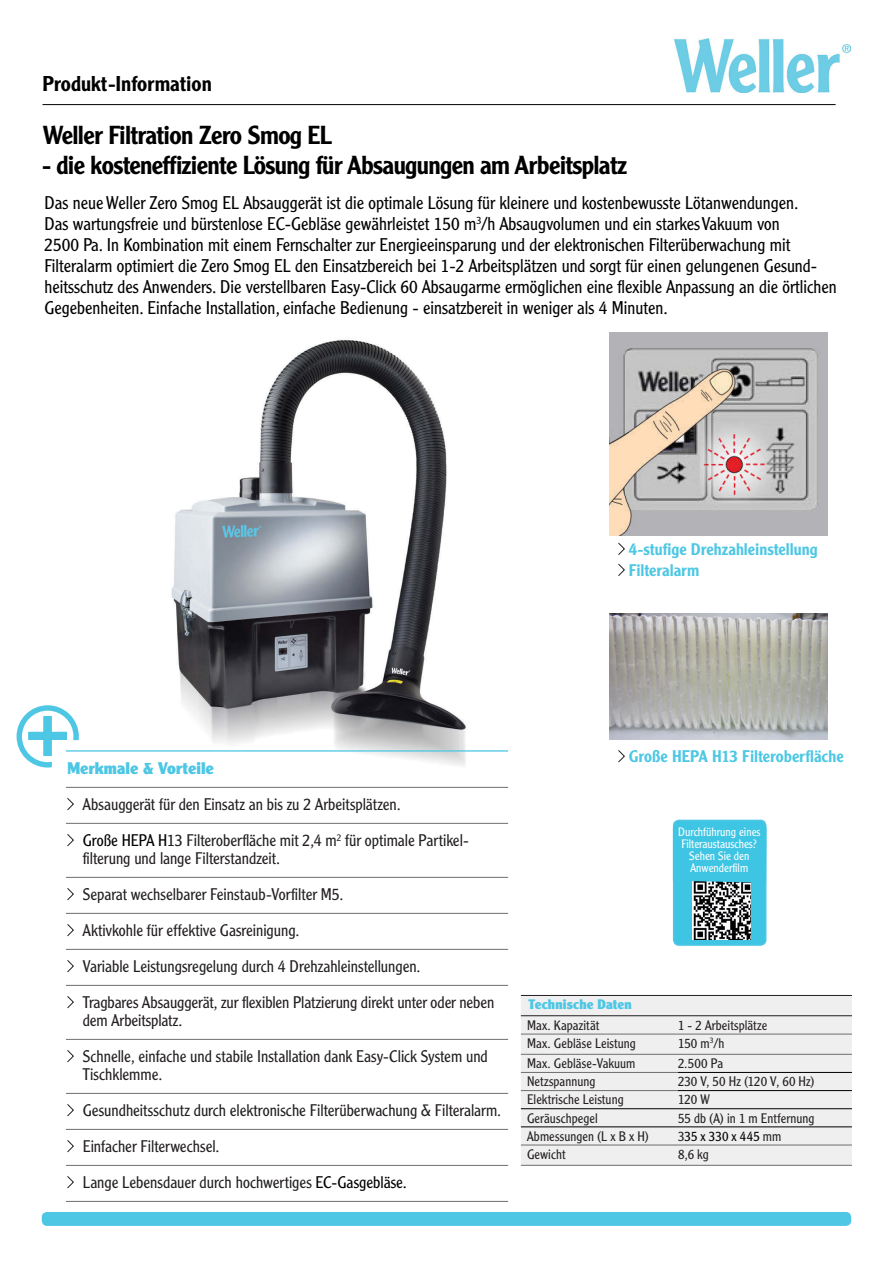
<style>
.page{position:relative;width:893px;height:1263px;background:#fff}
.page>*{position:absolute;margin:0;border:0;box-sizing:border-box;transform-origin:0 0}
.t1{font:500 25.5px "Clearface Gothic LT Std";letter-spacing:-.025em;color:#000}
.t2{font:500 21px "Clearface Gothic LT Std";color:#000}
.t3{font:300 18px/21px "Clearface Gothic LT Std";color:#000}
.t4{font:300 16.5px/36px "Clearface Gothic LT Std";letter-spacing:-.005em;color:#231f20}
.t5{font:500 16.5px/21px "Clearface Gothic LT Std";color:#4dc7e4}
.t6{font:900 16.5px "Clearface Gothic LT Std";letter-spacing:.005em;color:#4dc7e4}
.t7{font:300 13.5px "Clearface Gothic LT Std";letter-spacing:.005em;color:#231f20}
.t8{font:900 13.5px "Clearface Gothic LT Std";letter-spacing:.015em;color:#4dc7e4}
.t9{font:300 13.5px "Clearface Gothic LT Std";letter-spacing:.005em;color:#000}
.t10{font:300 12px/12px "Clearface Gothic LT Std";color:#fff;text-align:center}
.s1{color:#000}
.s2{color:#231f20}
</style>
<div class="page">
<div style="left:43px;top:1213px;width:807px;height:12px;background:#4dc7e4;border-radius:4px"></div>
<div style="left:42px;top:1212px;width:809px;height:14px;border:2px solid #4dc7e4;border-radius:4px"></div>
<hr style="left:43px;top:104px;width:793px;height:1px;background:#000">
<img style="left:674px;top:38px;width:176px;height:55px">
<img style="left:98px;top:339px;width:411px;height:449px">
<hr style="left:66px;top:750px;width:442px;height:1px;background:#4dc7e4">
<hr style="left:66px;top:787px;width:442px;height:1px;background:#6d6f71">
<hr style="left:66px;top:823px;width:442px;height:1px;background:#6d6f71">
<hr style="left:66px;top:877px;width:442px;height:1px;background:#6d6f71">
<hr style="left:66px;top:913px;width:442px;height:1px;background:#6d6f71">
<hr style="left:66px;top:949px;width:442px;height:1px;background:#6d6f71">
<hr style="left:66px;top:985px;width:442px;height:1px;background:#6d6f71">
<hr style="left:66px;top:1039px;width:442px;height:1px;background:#6d6f71">
<hr style="left:66px;top:1093px;width:442px;height:1px;background:#6d6f71">
<hr style="left:66px;top:1129px;width:442px;height:1px;background:#6d6f71">
<hr style="left:66px;top:1165px;width:442px;height:1px;background:#6d6f71">
<hr style="left:66px;top:1201px;width:442px;height:1px;background:#6d6f71">
<svg style="left:67px;top:798px;width:7px;height:13px"></svg>
<svg style="left:67px;top:834px;width:7px;height:13px"></svg>
<svg style="left:67px;top:888px;width:7px;height:13px"></svg>
<svg style="left:67px;top:924px;width:7px;height:13px"></svg>
<svg style="left:67px;top:960px;width:7px;height:13px"></svg>
<svg style="left:67px;top:996px;width:7px;height:13px"></svg>
<svg style="left:67px;top:1050px;width:7px;height:13px"></svg>
<svg style="left:67px;top:1104px;width:7px;height:13px"></svg>
<svg style="left:67px;top:1140px;width:7px;height:13px"></svg>
<svg style="left:67px;top:1176px;width:7px;height:13px"></svg>
<svg style="left:16px;top:705px;width:64px;height:63px"></svg>
<img style="left:610px;top:333px;width:218px;height:202px">
<svg style="left:618px;top:542px;width:7px;height:13px"></svg>
<svg style="left:618px;top:563px;width:7px;height:13px"></svg>
<div style="left:521px;top:996px;width:331px;height:169px;background:#efeff0"></div>
<hr style="left:521px;top:995px;width:157px;height:1px;background:#231f20">
<hr style="left:678px;top:995px;width:174px;height:1px;background:#231f20">
<hr style="left:521px;top:1015px;width:157px;height:1px;background:#231f20">
<hr style="left:678px;top:1015px;width:174px;height:1px;background:#231f20">
<hr style="left:521px;top:1034px;width:157px;height:1px;background:#6d6e71">
<hr style="left:678px;top:1034px;width:174px;height:1px;background:#6d6e71">
<hr style="left:521px;top:1054px;width:157px;height:1px;background:#6d6e71">
<hr style="left:678px;top:1054px;width:174px;height:1px;background:#6d6e71">
<hr style="left:521px;top:1072px;width:157px;height:1px;background:#6d6e71">
<hr style="left:521px;top:1090px;width:157px;height:1px;background:#6d6e71">
<hr style="left:521px;top:1145px;width:157px;height:1px;background:#6d6e71">
<hr style="left:678px;top:1145px;width:174px;height:1px;background:#6d6e71">
<hr style="left:678px;top:1072px;width:174px;height:1px;background:#000">
<hr style="left:678px;top:1090px;width:174px;height:1px;background:#000">
<hr style="left:521px;top:1108px;width:157px;height:1px;background:#000">
<hr style="left:678px;top:1108px;width:174px;height:1px;background:#000">
<hr style="left:521px;top:1126px;width:157px;height:1px;background:#000">
<hr style="left:678px;top:1126px;width:174px;height:1px;background:#000">
<hr style="left:521px;top:1165px;width:157px;height:1px;background:#6d6e71">
<hr style="left:678px;top:1165px;width:174px;height:1px;background:#6d6e71">
<img style="left:610px;top:613px;width:218px;height:126px">
<svg style="left:618px;top:750px;width:7px;height:13px"></svg>
<div style="left:674px;top:820px;width:92px;height:125px;background:#3fc5e4;border-radius:5px"></div>
<div style="left:673px;top:820px;width:93px;height:126px;border:2px solid #4dc7e4;border-radius:5px"></div>
<img style="left:692px;top:883px;width:59px;height:57px">
<svg style="left:673px;top:827px;width:93px;height:56px"></svg>
<p class="t2" style="left:43px;top:71px;width:171px">Produkt-Information</p>
<h1 class="t1" style="left:43px;top:119px;width:290px">Weller Filtration Zero Smog EL</h1>
<h1 class="t1" style="left:43px;top:150px;width:586px">- die kosteneffiziente Lösung für Absaugungen am Arbeitsplatz</h1>
<p class="t3" style="left:45px;top:192px;width:794px">Das neue Weller Zero Smog EL Absauggerät ist die optimale Lösung für kleinere und kostenbewusste Lötanwendungen.<br>Das wartungsfreie und bürstenlose EC-Gebläse gewährleistet 150 m<sup>3</sup>/h Absaugvolumen und ein starkes Vakuum von<br>2500 Pa. In Kombination mit einem Fernschalter zur Energieeinsparung und der elektronischen Filterüberwachung mit Filteralarm optimiert die Zero Smog EL den Einsatzbereich bei 1-2 Arbeitsplätzen und sorgt für einen gelungenen Gesund&shy;heitsschutz des Anwenders. Die verstellbaren Easy-Click 60 Absaugarme ermöglichen eine flexible Anpassung an die örtlichen Gegebenheiten. Einfache Installation, einfache Bedienung - einsatzbereit in weniger als 4 Minuten.</p>
<p class="t5" style="left:629px;top:538px;width:190px">4-stufige Drehzahleinstellung<br>Filteralarm</p>
<p class="t6" style="left:67px;top:758px;width:148px">Merkmale &amp; Vorteile</p>
<p class="t4" style="left:83px;top:786px;width:387px">Absauggerät für den Einsatz an bis zu 2 Arbeitsplätzen.<br><span class="s1">Große HEPA H</span>13 Filteroberfläche mit 2,4 m<sup>2</sup> für optimale Partikel-</p>
<p class="t4" style="left:83px;top:840px;width:413px">filterung und lange Filterstandzeit.<br>Separat wechselbarer Feinstaub-Vorfilter M5.<br>Aktivkohle für effektive Gasreinigung.<br>Variable Leistungsregelung durch 4 Drehzahleinstellungen.<br>Tragbares Absauggerät, zur flexiblen Platzierung direkt unter oder neben</p>
<p class="t4" style="left:83px;top:1002px;width:407px">dem Arbeitsplatz.<br>Schnelle, einfache und stabile Installation dank Easy-Click System und</p>
<p class="t4" style="left:83px;top:1056px;width:420px">Tischklemme.<br>Gesundheitsschutz durch elektronische Filterüberwachung &amp; Filteralarm.<br>Einfacher Filterwechsel.<br>Lange Lebensdauer durch hochwertiges <span class="s1">EC-Gasgebläse.</span></p>
<p class="t5" style="left:629px;top:746px;width:216px">Große HEPA H13 Filteroberfläche</p>
<p class="t10" style="left:678px;top:825px;width:84px">Durchführung eines<br>Filteraustausches?<br>Sehen Sie den<br>Anwenderfilm</p>
<p class="t8" style="left:528px;top:996px;width:105px">Technische Daten</p>
<p class="t7" style="left:527px;top:1017px;width:74px">Max. Kapazität</p>
<p class="t7" style="left:678px;top:1017px;width:91px">1 - 2 Arbeitsplätze</p>
<p class="t7" style="left:527px;top:1035px;width:110px">Max. Gebläse Leistung</p>
<p class="t7" style="left:678px;top:1035px;width:48px">150 m<sup>3</sup>/h</p>
<p class="t7" style="left:527px;top:1055px;width:110px">Max. Gebläse-Vakuum</p>
<p class="t7" style="left:678px;top:1055px;width:47px">2.500 Pa</p>
<p class="t7" style="left:527px;top:1073px;width:70px">Netzspannung</p>
<p class="t7" style="left:678px;top:1073px;width:138px">230 V, 50 Hz (120 V, 60 Hz)</p>
<p class="t7" style="left:527px;top:1091px;width:98px">Elektrische Leistung</p>
<p class="t7" style="left:678px;top:1091px;width:33px">120 W</p>
<p class="t7" style="left:527px;top:1110px;width:72px">Geräuschpegel</p>
<p class="t7" style="left:678px;top:1110px;width:138px">55 db (A) in 1 m Entfernung</p>
<p class="t7" style="left:527px;top:1128px;width:123px">Abmessungen (L x B x H)</p>
<p class="t9" style="left:678px;top:1128px;width:105px"><span class="s2">3</span>35 x 330 x 445 <span class="s2">mm</span></p>
<p class="t7" style="left:527px;top:1146px;width:40px">Gewicht</p>
<p class="t7" style="left:678px;top:1146px;width:32px">8,6 kg</p>
</div>
